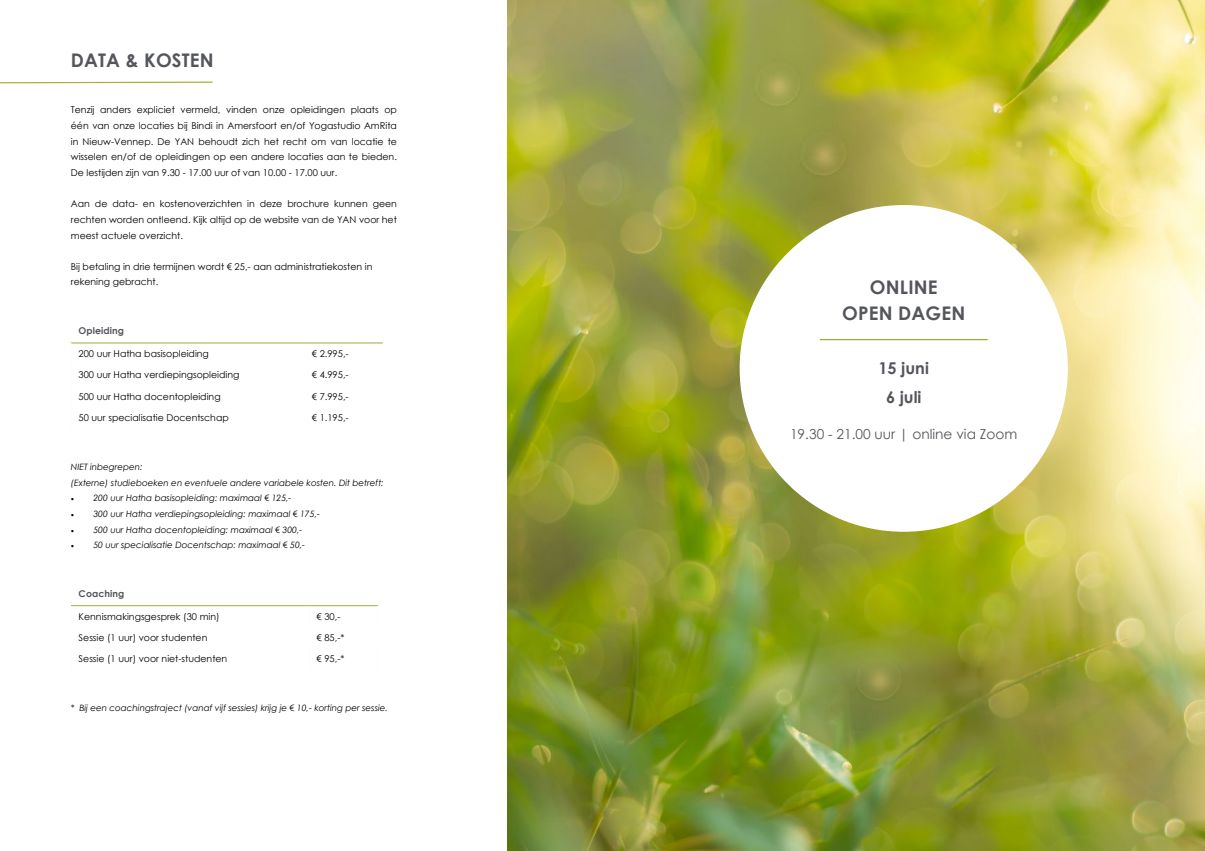
<style>
.page{position:relative;width:1205px;height:851px;background:#fff}
.page>*{position:absolute;margin:0;border:0;box-sizing:border-box;transform-origin:0 0}
.t1{font:700 18.75px/25.6px "Century Gothic";letter-spacing:.01em;color:#54565b;text-align:center}
.t2{font:700 16.25px/29.1px "Century Gothic";color:#54565b;text-align:center}
.t3{font:13.75px "Century Gothic";color:#54565b}
.t4{font:9.38px/15.6px "Century Gothic";color:#000;text-align:justify}
.t5{font:700 9.38px "Century Gothic";letter-spacing:.01em;color:#54565b}
.t6{font:italic 8.75px/15.6px "Century Gothic";color:#000}
.s1{font-family:"Minion Pro";font-style:normal}
.s2{font-style:normal}
</style>
<div class="page">
<svg style="left:0;top:81px;width:213px;height:3px"></svg>
<hr style="left:71px;top:342px;width:234px;height:1px;background:#a0ab36">
<hr style="left:305px;top:342px;width:78px;height:1px;background:#a0ab36">
<hr style="left:71px;top:605px;width:238px;height:1px;background:#aab038">
<hr style="left:309px;top:605px;width:69px;height:1px;background:#aab038">
<img style="left:508px;top:0;width:697px;height:850px">
<div style="left:739px;top:205px;width:329px;height:326px;background:#fff;border-radius:50%"></div>
<hr style="left:820px;top:339px;width:167px;height:1px;background:#a0ab36">
<h1 class="t1" style="left:71px;top:47px;width:144px">DATA &amp; KOSTEN</h1>
<p class="t4" style="left:71px;top:102px;width:327px">Tenzij anders expliciet vermeld, vinden onze opleidingen plaats op één van onze locaties bij Bindi in Amersfoort en/of Yogastudio AmRita in Nieuw-Vennep. De YAN behoudt zich het recht om van locatie te wisselen en/of de opleidingen op een andere locaties aan te bieden.<br>De lestijden zijn van 9.30 - 17.00 uur of van 10.00 - 17.00 uur.</p>
<p class="t4" style="left:71px;top:196px;width:328px">Aan de data- en kostenoverzichten in deze brochure kunnen geen rechten worden ontleend. Kijk altijd op de website van de YAN voor het meest actuele overzicht.</p>
<p class="t4" style="left:71px;top:258px;width:303px">Bij betaling in drie termijnen wordt € 25,- aan administratiekosten in rekening gebracht.</p>
<p class="t5" style="left:79px;top:325px;width:47px">Opleiding</p>
<p class="t4" style="left:79px;top:346px;width:132px">200 uur Hatha basisopleiding</p>
<p class="t4" style="left:312px;top:346px;width:38px">€ 2.995,-</p>
<p class="t4" style="left:79px;top:367px;width:162px">300 uur Hatha verdiepingsopleiding</p>
<p class="t4" style="left:312px;top:367px;width:38px">€ 4.995,-</p>
<p class="t4" style="left:79px;top:388px;width:144px">500 uur Hatha docentopleiding</p>
<p class="t4" style="left:312px;top:388px;width:38px">€ 7.995,-</p>
<p class="t4" style="left:79px;top:409px;width:152px">50 uur specialisatie Docentschap</p>
<p class="t4" style="left:312px;top:409px;width:38px">€ 1.195,-</p>
<p class="t6" style="left:71px;top:459px;width:314px">NIET inbegrepen:<br>(Externe) studieboeken en eventuele andere variabele kosten. Dit betreft:</p>
<p class="t6" style="left:71px;top:490px;width:222px"><span class="s1">•</span> 200 uur Hatha basisopleiding: maximaal <span class="s2">€</span> 125,-</p>
<p class="t6" style="left:71px;top:505px;width:251px"><span class="s1">•</span> 300 uur Hatha verdiepingsopleiding: maximaal <span class="s2">€</span> 175,-</p>
<p class="t6" style="left:71px;top:521px;width:233px"><span class="s1">•</span> 500 uur Hatha docentopleiding: maximaal <span class="s2">€</span> 300,-</p>
<p class="t6" style="left:71px;top:537px;width:236px"><span class="s1">•</span> 50 uur specialisatie Docentschap: maximaal <span class="s2">€</span> 50,-</p>
<p class="t5" style="left:79px;top:587px;width:47px">Coaching</p>
<p class="t4" style="left:79px;top:608px;width:142px">Kennismakingsgesprek (30 min)</p>
<p class="t4" style="left:317px;top:608px;width:25px">€ 30,-</p>
<p class="t4" style="left:79px;top:629px;width:130px">Sessie (1 uur) voor studenten</p>
<p class="t4" style="left:317px;top:629px;width:29px">€ 85,-*</p>
<p class="t4" style="left:79px;top:651px;width:150px">Sessie (1 uur) voor niet-studenten</p>
<p class="t4" style="left:317px;top:651px;width:29px">€ 95,-*</p>
<p class="t6" style="left:71px;top:700px;width:318px">* Bij een coachingstraject (vanaf vijf sessies) krijg je <span class="s2">€</span> 10,- korting per sessie.</p>
<h1 class="t1" style="left:842px;top:274px;width:125px">ONLINE<br>OPEN DAGEN</h1>
<h2 class="t2" style="left:878px;top:353px;width:52px">15 juni<br>6 juli</h2>
<h3 class="t3" style="left:790px;top:424px;width:229px">19.30 - 21.00 uur | online via Zoom</h3>
</div>
